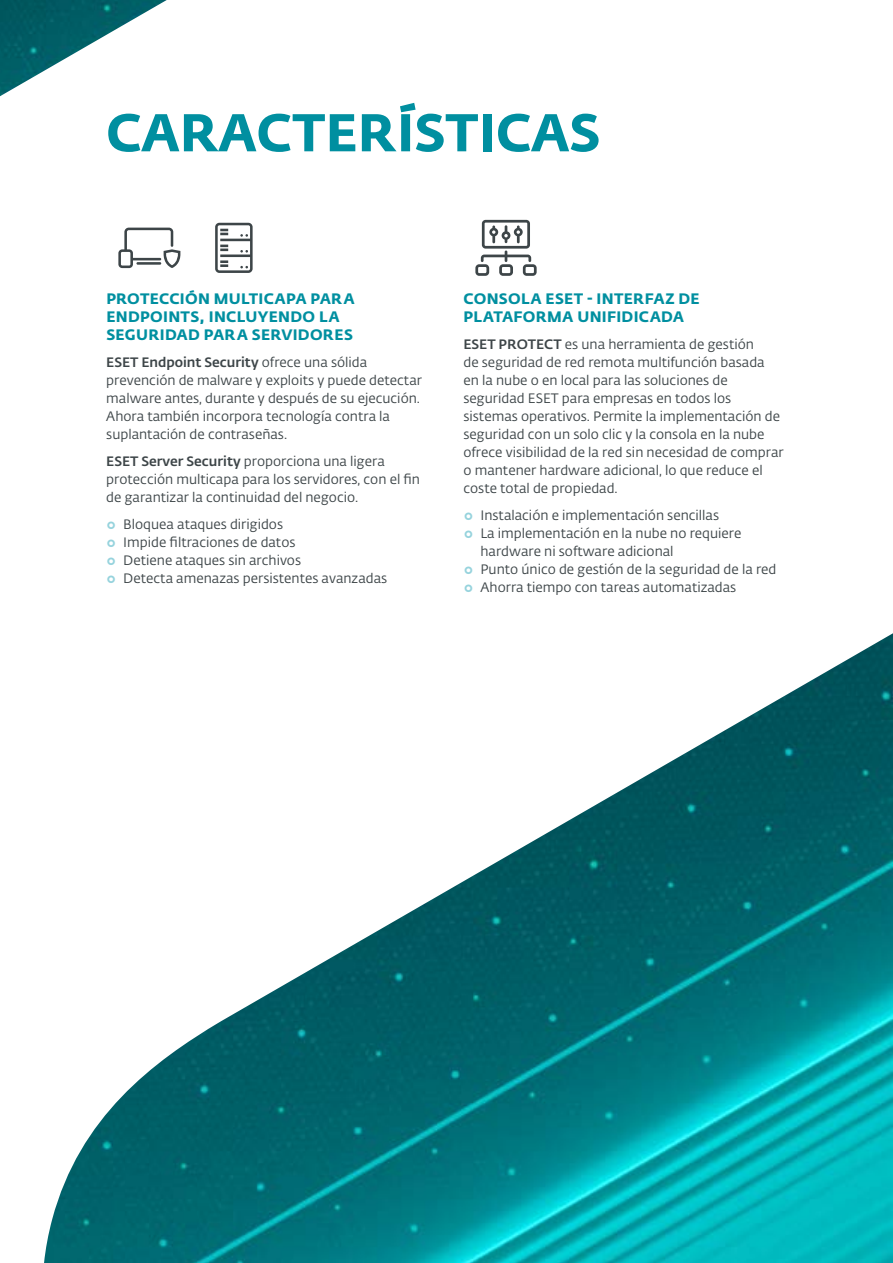
<style>
.page{position:relative;width:893px;height:1263px;background:#fff}
.page>*{position:absolute;margin:0;border:0;box-sizing:border-box;transform-origin:0 0}
.t1{font:52.5px "Fedra Sans Alt Pro Bold LF";color:#008fa0}
.t2{font:700 15px/18px "Fedra Sans Alt Pro";letter-spacing:.02em;color:#008fa0}
.t3{font:13.5px/18px "Fedra Sans Alt Pro Book LF";color:#3d4548}
.t4{font:13.5px "Fedra Sans Alt Pro Med LF";color:#3d4548}
.s1{font-family:"Fedra Sans Alt Pro Book LF"}
.s2{font-family:"Fedra Sans Alt Pro Med LF"}
.s3{font-family:"Fedra Sans Alt Pro Med LF";color:#96d3dd}
</style>
<div class="page">
<img style="left:0;top:0;width:167px;height:96px">
<svg style="left:215px;top:223px;width:38px;height:50px"></svg>
<svg style="left:118px;top:228px;width:62px;height:40px"></svg>
<img style="left:44px;top:633px;width:849px;height:630px">
<svg style="left:475px;top:220px;width:62px;height:56px"></svg>
<h1 class="t1" style="left:106px;top:91px;width:495px">CARACTERÍSTICAS</h1>
<p class="t2" style="left:106px;top:290px;width:250px">PROTECCIÓN MULTICAPA PARA<br>ENDPOINTS, INCLUYENDO LA<br>SEGURIDAD PARA SERVIDORES</p>
<p class="t4" style="left:106px;top:352px;width:262px">ESET Endpoint Security <span class="s1">ofrece una sólida</span></p>
<p class="t3" style="left:106px;top:371px;width:317px">prevención de malware y exploits y puede detectar malware antes, durante y después de su ejecución.<br>Ahora también incorpora tecnología contra la suplantación de contraseñas.</p>
<p class="t3" style="left:106px;top:452px;width:315px"><span class="s2">ESET Server Security</span> proporciona una ligera protección multicapa para los servidores, con el fin de garantizar la continuidad del negocio.</p>
<p class="t3" style="left:106px;top:515px;width:178px"><span class="s3">○</span> Bloquea ataques dirigidos</p>
<p class="t3" style="left:106px;top:533px;width:191px"><span class="s3">○</span> Impide filtraciones de datos</p>
<p class="t3" style="left:106px;top:551px;width:196px"><span class="s3">○</span> Detiene ataques sin archivos</p>
<p class="t3" style="left:106px;top:569px;width:282px"><span class="s3">○</span> Detecta amenazas persistentes avanzadas</p>
<p class="t2" style="left:464px;top:290px;width:238px">CONSOLA ESET - INTERFAZ DE<br>PLATAFORMA UNIFIDICADA</p>
<p class="t3" style="left:463px;top:335px;width:322px"><span class="s2">ESET PROTECT</span> es una herramienta de gestión<br>de seguridad de red remota multifunción basada<br>en la nube o en local para las soluciones de seguridad ESET para empresas en todos los sistemas operativos. Permite la implementación de seguridad con un solo clic y la consola en la nube ofrece visibilidad de la red sin necesidad de comprar o mantener hardware adicional, lo que reduce el coste total de propiedad.</p>
<p class="t3" style="left:463px;top:506px;width:257px"><span class="s3">○</span> Instalación e implementación sencillas</p>
<p class="t3" style="left:480px;top:524px;width:262px;text-indent:-17px"><span class="s3">○</span> La implementación en la nube no requiere hardware ni software adicional</p>
<p class="t3" style="left:463px;top:560px;width:314px"><span class="s3">○</span> Punto único de gestión de la seguridad de la red</p>
<p class="t3" style="left:463px;top:578px;width:274px"><span class="s3">○</span> Ahorra tiempo con tareas automatizadas</p>
</div>
